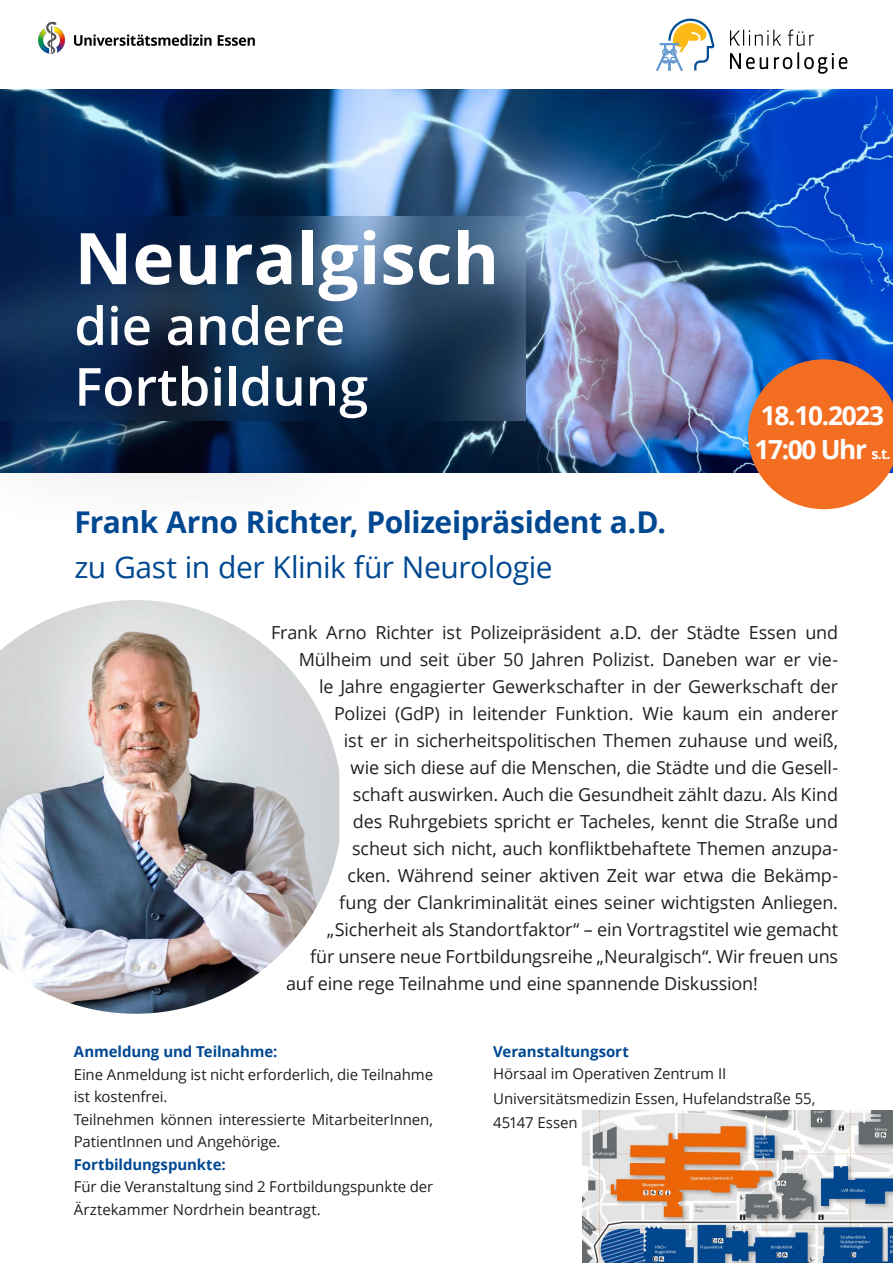
<style>
.page{position:relative;width:893px;height:1263px;background:#fff}
.page>*{position:absolute;margin:0;border:0;box-sizing:border-box;transform-origin:0 0}
.Aufmacher_Headline{font:700 71.25px "Open Sans";color:#fff}
.Aufmacher_Headline-2{font:600 52.5px "Open Sans";color:#fff}
.Hauptüberschrift{font:700 30px "Open Sans";letter-spacing:-.015em;color:#014892}
.Hauptüberschrift-2{font:30px "Open Sans";letter-spacing:-.015em;color:#014892}
.t1{font:700 26.25px "Open Sans";letter-spacing:-.05em;color:#fff}
.Copy_Plakat{font:18px "Open Sans";letter-spacing:-.01em;color:#231f20}
.Copy_Plakat-2{font:15px/22.5px "Open Sans";letter-spacing:-.005em;color:#231f20}
.Copy_klein{font:700 15px "Open Sans";letter-spacing:-.01em;color:#014892}
.Copy_Plakat-3{font:700 15px "Open Sans";letter-spacing:-.005em;color:#014892}
.s1{font-size:14.25px}
.s2{font-weight:700;color:#014892}
</style>
<div class="page">
<img style="left:0;top:89px;width:893px;height:383px">
<svg style="left:748px;top:359px;width:145px;height:150px"></svg>
<img style="left:38px;top:21px;width:217px;height:33px">
<div style="left:0;top:180px;width:519px;height:359px;background:#231f20;opacity:.75"></div>
<svg style="left:730px;top:30px;width:51px;height:16px"></svg>
<svg style="left:788px;top:30px;width:26px;height:16px"></svg>
<svg style="left:730px;top:53px;width:38px;height:16px"></svg>
<svg style="left:774px;top:52px;width:73px;height:22px"></svg>
<svg style="left:656px;top:19px;width:58px;height:52px"></svg>
<img style="left:582px;top:1110px;width:311px;height:153px">
<img style="left:0;top:600px;width:339px;height:414px">
<p class="Aufmacher_Headline" style="left:74px;top:208px;width:426px">Neuralgisch</p>
<p class="Aufmacher_Headline-2" style="left:74px;top:290px;width:272px">die andere</p>
<p class="Aufmacher_Headline-2" style="left:74px;top:351px;width:295px">Fortbildung</p>
<p class="Hauptüberschrift" style="left:74px;top:501px;width:593px">Frank Arno Richter, Polizeipräsident a.D.</p>
<p class="Hauptüberschrift-2" style="left:74px;top:547px;width:480px">zu Gast in der Klinik für Neurologie</p>
<p class="t1" style="left:761px;top:397px;width:125px">18.10.2023</p>
<p class="t1" style="left:754px;top:431px;width:138px">17:00 Uhr <span class="s1">s.t.</span></p>
<p class="Copy_Plakat" style="left:271px;top:620px;width:569px">Frank Arno Richter ist Polizeipräsident a.D. der Städte Essen und</p>
<p class="Copy_Plakat" style="left:299px;top:647px;width:541px">Mülheim und seit über 50 Jahren Polizist. Daneben war er vie-</p>
<p class="Copy_Plakat" style="left:319px;top:674px;width:520px">le Jahre engagierter Gewerkschafter in der Gewerkschaft der</p>
<p class="Copy_Plakat" style="left:334px;top:701px;width:505px">Polizei (GdP) in leitender Funktion. Wie kaum ein anderer</p>
<p class="Copy_Plakat" style="left:344px;top:728px;width:496px">ist er in sicherheitspolitischen Themen zuhause und weiß,</p>
<p class="Copy_Plakat" style="left:351px;top:755px;width:489px">wie sich diese auf die Menschen, die Städte und die Gesell-</p>
<p class="Copy_Plakat" style="left:353px;top:782px;width:487px">schaft auswirken. Auch die Gesundheit zählt dazu. Als Kind</p>
<p class="Copy_Plakat" style="left:353px;top:809px;width:487px">des Ruhrgebiets spricht er Tacheles, kennt die Straße und</p>
<p class="Copy_Plakat" style="left:352px;top:836px;width:487px">scheut sich nicht, auch konfliktbehaftete Themen anzupa-</p>
<p class="Copy_Plakat" style="left:348px;top:863px;width:492px">cken. Während seiner aktiven Zeit war etwa die Bekämp-</p>
<p class="Copy_Plakat" style="left:339px;top:890px;width:500px">fung der Clankriminalität eines seiner wichtigsten Anliegen.</p>
<p class="Copy_Plakat" style="left:327px;top:917px;width:512px">„Sicherheit als Standortfaktor“ – ein Vortragstitel wie gemacht</p>
<p class="Copy_Plakat" style="left:310px;top:944px;width:530px">für unsere neue Fortbildungsreihe „Neuralgisch“. Wir freuen uns</p>
<p class="Copy_Plakat" style="left:286px;top:971px;width:473px">auf eine rege Teilnahme und eine spannende Diskussion!</p>
<p class="Copy_klein" style="left:74px;top:1041px;width:205px">Anmeldung und Teilnahme:</p>
<p class="Copy_Plakat-2" style="left:74px;top:1063px;width:361px">Eine Anmeldung ist nicht erforderlich, die Teilnahme ist kostenfrei.</p>
<p class="Copy_Plakat-2" style="left:74px;top:1108px;width:361px">Teilnehmen können interessierte MitarbeiterInnen,<br>PatientInnen und Angehörige.</p>
<p class="Copy_Plakat-3" style="left:74px;top:1154px;width:153px">Fortbildungspunkte:</p>
<p class="Copy_Plakat-2" style="left:74px;top:1175px;width:361px">Für die Veranstaltung sind 2 Fortbildungspunkte der<br>Ärztekammer Nordrhein beantragt.</p>
<p class="Copy_Plakat-2" style="left:493px;top:1039px;width:235px"><span class="s2">Veranstaltungsort<br></span>Hörsaal im Operativen Zentrum II</p>
<p class="Copy_Plakat-2" style="left:493px;top:1086px;width:324px">Universitätsmedizin Essen, Hufelandstraße 55,</p>
<p class="Copy_Plakat-2" style="left:493px;top:1111px;width:86px">45147 Essen</p>
</div>
